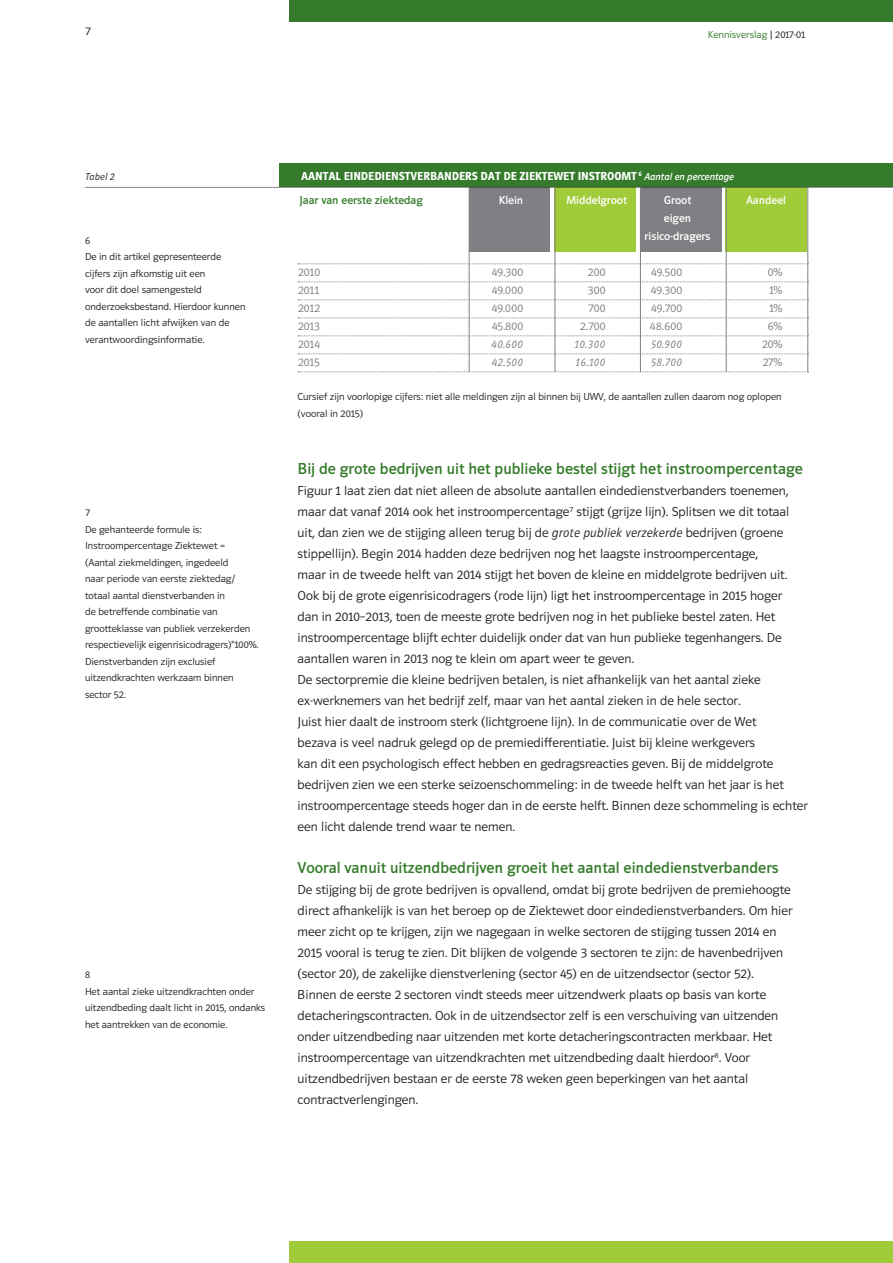
<style>
.page{position:relative;width:893px;height:1263px;background:#fff}
.page>*{position:absolute;margin:0;border:0;box-sizing:border-box;transform-origin:0 0}
.groen_tussenkopje{font:16.5px "UWV Sans 2010";color:#357b2b}
.plat_romein{font:300 13.5px/21px "UWV Sans 2010";color:#231f20}
.tabellen{font:300 12px "UWV Sans";letter-spacing:.02em;color:#7e8083}
.t1{font:700 12px "UWV Sans";color:#fff}
.t2{font:12px/18px "UWV Sans 2010";color:#fff;text-align:center}
.tabellen-2{font:italic 300 12px "UWV Sans 2010";letter-spacing:.025em;color:#7e8083}
.t3{font:12px "UWV Sans 2010";color:#357b2b}
.t4{font:300 12px "UWV Sans 2010";color:#231f20}
.noot_kantlijn{font:300 10.5px/16.5px "UWV Sans 2010";color:#231f20}
.t5{font:300 10.5px "UWV Sans 2010";color:#357b2b}
.t6{font:italic 300 10.5px "UWV Sans 2010";color:#231f20}
.s1{color:#231f20}
.s2{font-weight:400;font-style:italic;font-size:10.5px}
.s3{font-style:italic}
</style>
<div class="page">
<div style="left:289px;top:0;width:604px;height:21px;background:#357b2b"></div>
<div style="left:289px;top:1242px;width:604px;height:21px;background:#a1cc3a"></div>
<div style="left:726px;top:187px;width:81px;height:65px;background:#a1cc3a"></div>
<div style="left:469px;top:187px;width:80px;height:65px;background:#7e8083"></div>
<div style="left:554px;top:187px;width:81px;height:65px;background:#a1cc3a"></div>
<div style="left:640px;top:187px;width:81px;height:65px;background:#7e8083"></div>
<div style="left:280px;top:164px;width:613px;height:23px;background:#357b2b"></div>
<hr style="left:85px;top:187px;width:808px;height:1px;background:#231f20">
<svg style="left:298px;top:263px;width:509px;height:1px"></svg>
<svg style="left:298px;top:281px;width:509px;height:1px"></svg>
<svg style="left:298px;top:299px;width:509px;height:1px"></svg>
<svg style="left:298px;top:317px;width:509px;height:1px"></svg>
<svg style="left:298px;top:335px;width:509px;height:1px"></svg>
<svg style="left:298px;top:353px;width:509px;height:1px"></svg>
<svg style="left:298px;top:371px;width:509px;height:1px"></svg>
<hr style="left:469px;top:187px;width:1px;height:185px;background:#7e8083">
<hr style="left:555px;top:187px;width:1px;height:185px;background:#7e8083">
<hr style="left:640px;top:187px;width:1px;height:185px;background:#7e8083">
<hr style="left:726px;top:187px;width:1px;height:185px;background:#7e8083">
<hr style="left:807px;top:187px;width:1px;height:185px;background:#7e8083">
<p class="t4" style="left:85px;top:25px;width:7px">7</p>
<p class="t5" style="left:708px;top:29px;width:99px">Kennisverslag <span class="s1">| 2017-01</span></p>
<p class="t6" style="left:85px;top:170px;width:31px">Tabel 2</p>
<p class="t1" style="left:301px;top:169px;width:434px">AANTAL EINDEDIENSTVERBANDERS DAT DE ZIEKTEWET INSTROOMT <sup>6</sup> <span class="s2">Aantal en percentage</span></p>
<p class="t3" style="left:300px;top:193px;width:125px">Jaar van eerste ziektedag</p>
<p class="t2" style="left:499px;top:191px;width:26px">Klein</p>
<p class="t2" style="left:566px;top:191px;width:63px">Middelgroot</p>
<p class="t2" style="left:664px;top:191px;width:29px">Groot</p>
<p class="t2" style="left:746px;top:191px;width:42px">Aandeel</p>
<p class="t2" style="left:645px;top:209px;width:67px">eigen risico-dragers</p>
<p class="tabellen" style="left:298px;top:265px;width:24px">2010</p>
<p class="tabellen" style="left:492px;top:265px;width:33px">49.300</p>
<p class="tabellen" style="left:588px;top:265px;width:19px">200</p>
<p class="tabellen" style="left:651px;top:265px;width:33px">49.500</p>
<p class="tabellen" style="left:768px;top:265px;width:16px">0%</p>
<p class="tabellen" style="left:298px;top:283px;width:23px">2011</p>
<p class="tabellen" style="left:492px;top:283px;width:33px">49.000</p>
<p class="tabellen" style="left:588px;top:283px;width:19px">300</p>
<p class="tabellen" style="left:651px;top:283px;width:33px">49.300</p>
<p class="tabellen" style="left:769px;top:283px;width:15px">1%</p>
<p class="tabellen" style="left:298px;top:301px;width:24px">2012</p>
<p class="tabellen" style="left:492px;top:301px;width:33px">49.000</p>
<p class="tabellen" style="left:588px;top:301px;width:19px">700</p>
<p class="tabellen" style="left:651px;top:301px;width:32px">49.700</p>
<p class="tabellen" style="left:769px;top:301px;width:15px">1%</p>
<p class="tabellen" style="left:298px;top:319px;width:23px">2013</p>
<p class="tabellen" style="left:492px;top:319px;width:33px">45.800</p>
<p class="tabellen" style="left:580px;top:319px;width:27px">2.700</p>
<p class="tabellen" style="left:650px;top:319px;width:34px">48.600</p>
<p class="tabellen" style="left:768px;top:319px;width:16px">6%</p>
<p class="tabellen" style="left:298px;top:337px;width:24px">2014</p>
<p class="tabellen-2" style="left:491px;top:337px;width:33px">40.600</p>
<p class="tabellen-2" style="left:574px;top:337px;width:33px">10.300</p>
<p class="tabellen-2" style="left:651px;top:337px;width:33px">50.900</p>
<p class="tabellen" style="left:762px;top:337px;width:22px">20%</p>
<p class="tabellen" style="left:298px;top:355px;width:23px">2015</p>
<p class="tabellen-2" style="left:491px;top:355px;width:33px">42.500</p>
<p class="tabellen-2" style="left:575px;top:355px;width:32px">16.100</p>
<p class="tabellen-2" style="left:651px;top:355px;width:33px">58.700</p>
<p class="tabellen" style="left:763px;top:355px;width:21px">27%</p>
<p class="noot_kantlijn" style="left:298px;top:389px;width:485px">Cursief zijn voorlopige cijfers: niet alle meldingen zijn al binnen bij UWV, de aantallen zullen daarom nog oplopen (vooral in 2015)</p>
<p class="noot_kantlijn" style="left:85px;top:232px;width:6px">6</p>
<p class="noot_kantlijn" style="left:85px;top:249px;width:162px">De in dit artikel gepresenteerde cijfers zijn afkomstig uit een<br>voor dit doel samengesteld onderzoeksbestand. Hierdoor kunnen de aantallen licht afwijken van de verantwoordingsinformatie.</p>
<p class="noot_kantlijn" style="left:85px;top:504px;width:6px">7</p>
<p class="noot_kantlijn" style="left:85px;top:521px;width:175px">De gehanteerde formule is:<br>Instroompercentage Ziektewet = (Aantal ziekmeldingen, ingedeeld<br>naar periode van eerste ziektedag/ totaal aantal dienstverbanden in<br>de betreffende combinatie van grootteklasse van publiek verzekerden respectievelijk eigenrisicodragers)*100%.<br>Dienstverbanden zijn exclusief uitzendkrachten werkzaam binnen sector 52.</p>
<p class="noot_kantlijn" style="left:85px;top:966px;width:7px">8</p>
<p class="noot_kantlijn" style="left:85px;top:983px;width:182px">Het aantal zieke uitzendkrachten onder uitzendbeding daalt licht in 2015, ondanks het aantrekken van de economie.</p>
<p class="groen_tussenkopje" style="left:298px;top:460px;width:507px">Bij de grote bedrijven uit het publieke bestel stijgt het instroompercentage</p>
<p class="plat_romein" style="left:298px;top:480px;width:493px">Figuur 1 laat zien dat niet alleen de absolute aantallen eindedienstverbanders toenemen, maar dat vanaf 2014 ook het instroompercentage<sup>7</sup> stijgt (grijze lijn). Splitsen we dit totaal uit, dan zien we de stijging alleen terug bij de <span class="s3">grote publiek verzekerde</span> bedrijven (groene stippellijn). Begin 2014 hadden deze bedrijven nog het laagste instroompercentage, maar in de tweede helft van 2014 stijgt het boven de kleine en middelgrote bedrijven uit.<br>Ook bij de grote eigenrisicodragers (rode lijn) ligt het instroompercentage in 2015 hoger dan in 2010–2013, toen de meeste grote bedrijven nog in het publieke bestel zaten. Het instroompercentage blijft echter duidelijk onder dat van hun publieke tegenhangers. De aantallen waren in 2013 nog te klein om apart weer te geven.</p>
<p class="plat_romein" style="left:298px;top:669px;width:512px">De sectorpremie die kleine bedrijven betalen, is niet afhankelijk van het aantal zieke ex-werknemers van het bedrijf zelf, maar van het aantal zieken in de hele sector.<br>Juist hier daalt de instroom sterk (lichtgroene lijn). In de communicatie over de Wet<br>bezava is veel nadruk gelegd op de premiedifferentiatie. Juist bij kleine werkgevers<br>kan dit een psychologisch effect hebben en gedragsreacties geven. Bij de middelgrote bedrijven zien we een sterke seizoenschommeling: in de tweede helft van het jaar is het instroompercentage steeds hoger dan in de eerste helft. Binnen deze schommeling is echter een licht dalende trend waar te nemen.</p>
<p class="groen_tussenkopje" style="left:298px;top:859px;width:482px">Vooral vanuit uitzendbedrijven groeit het aantal eindedienstverbanders</p>
<p class="plat_romein" style="left:298px;top:879px;width:496px">De stijging bij de grote bedrijven is opvallend, omdat bij grote bedrijven de premiehoogte direct afhankelijk is van het beroep op de Ziektewet door eindedienstverbanders. Om hier meer zicht op te krijgen, zijn we nagegaan in welke sectoren de stijging tussen 2014 en 2015 vooral is terug te zien. Dit blijken de volgende 3 sectoren te zijn: de havenbedrijven (sector 20), de zakelijke dienstverlening (sector 45) en de uitzendsector (sector 52).<br>Binnen de eerste 2 sectoren vindt steeds meer uitzendwerk plaats op basis van korte detacheringscontracten. Ook in de uitzendsector zelf is een verschuiving van uitzenden onder uitzendbeding naar uitzenden met korte detacheringscontracten merkbaar. Het instroompercentage van uitzendkrachten met uitzendbeding daalt hierdoor<sup>8</sup>. Voor uitzendbedrijven bestaan er de eerste 78 weken geen beperkingen van het aantal contractverlengingen.</p>
</div>
